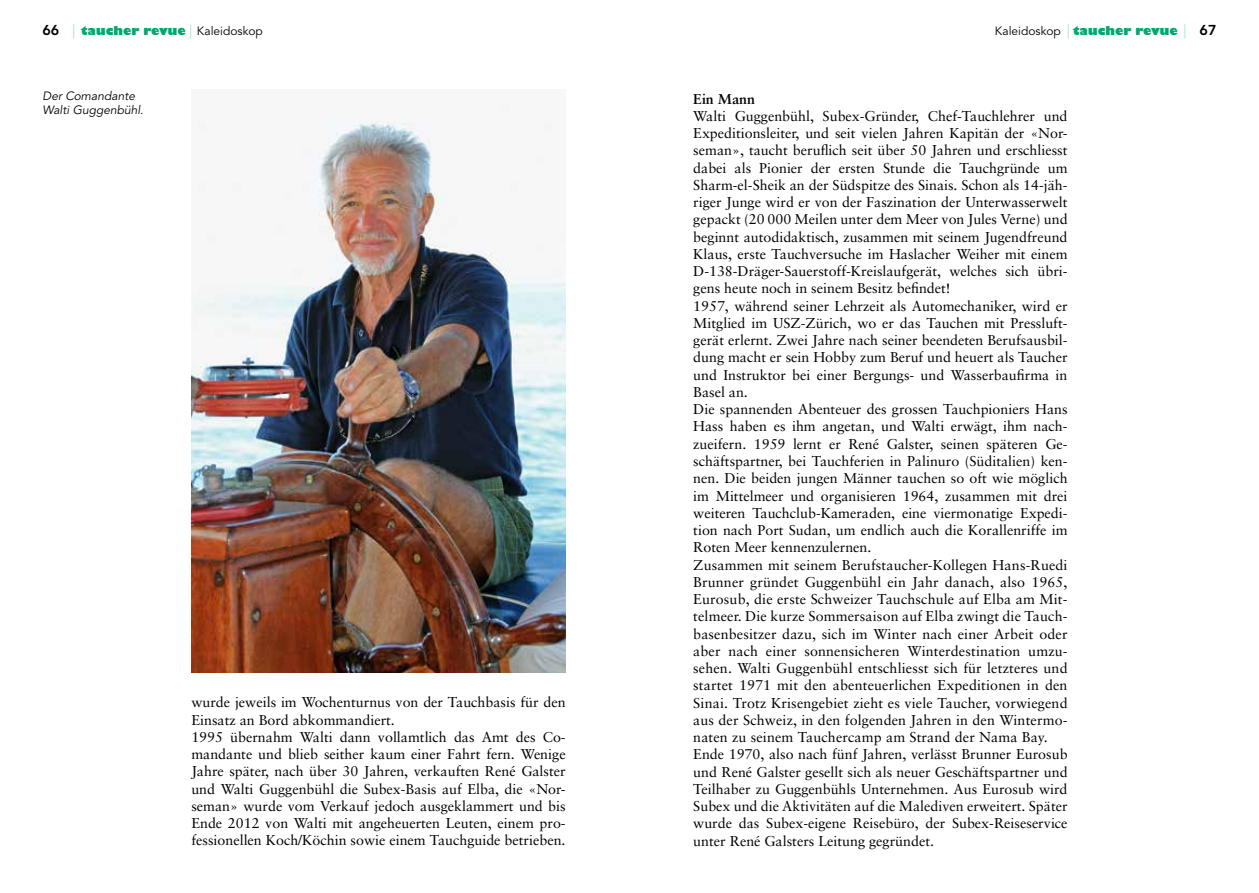
<style>
.page{position:relative;width:1259px;height:893px;background:#fff}
.page>*{position:absolute;margin:0;border:0;box-sizing:border-box;transform-origin:0 0}
.t1{font:14.25px/17.2px "Sabon";color:#000}
.t2{font:700 14.25px "Sabon";color:#000}
.t3{font:800 12px "Gill Sans";color:#00a872}
.t4{font:italic 12px/14.2px "Avenir";color:#000}
.s1{font-family:"Avenir";font-size:14.25px;color:#000}
.s2{font-family:"Avenir";font-weight:400;font-size:14.25px;color:#a3e8c8}
.s3{font-family:"Avenir";font-weight:400;color:#000}
</style>
<div class="page">
<img style="left:191px;top:121px;width:375px;height:552px">
<p class="t3" style="left:43px;top:23px;width:222px"><span class="s1">66</span> <span class="s2">|</span> taucher revue <span class="s2">|</span> <span class="s3">Kaleidoskop</span></p>
<p class="t3" style="left:995px;top:23px;width:223px"><span class="s3">Kaleidoskop</span> <span class="s2">|</span> taucher revue <span class="s2">|</span> <span class="s1">67</span></p>
<p class="t4" style="left:43px;top:89px;width:103px">Der Comandante<br>Walti Guggenbühl.</p>
<p class="t1" style="left:191px;top:694px;width:376px">wurde jeweils im Wochenturnus von der Tauchbasis für den Einsatz an Bord abkommandiert.<br>1995 übernahm Walti dann vollamtlich das Amt des Co&shy;mandante und blieb seither kaum einer Fahrt fern. Wenige Jahre später, nach über 30 Jahren, verkauften René Galster und Walti Guggenbühl die Subex-Basis auf Elba, die «Nor&shy;seman» wurde vom Verkauf jedoch ausgeklammert und bis Ende 2012 von Walti mit angeheuerten Leuten, einem pro&shy;fessionellen Koch/Köchin sowie einem Tauchguide betrieben.</p>
<p class="t2" style="left:693px;top:90px;width:63px">Ein Mann</p>
<p class="t1" style="left:693px;top:107px;width:376px">Walti Guggenbühl, Subex-Gründer, Chef-Tauchlehrer und Expeditionsleiter, und seit vielen Jahren Kapitän der «Nor&shy;seman», taucht beruflich seit über 50 Jahren und erschliesst dabei als Pionier der ersten Stunde die Tauchgründe um Sharm-el-Sheik an der Südspitze des Sinais. Schon als 14-jäh&shy;riger Junge wird er von der Faszination der Unterwasserwelt gepackt (20 000 Meilen unter dem Meer von Jules Verne) und beginnt autodidaktisch, zusammen mit seinem Jugendfreund Klaus, erste Tauchversuche im Haslacher Weiher mit einem D-138-Dräger-Sauerstoff-Kreislaufgerät, welches sich übri&shy;gens heute noch in seinem Besitz befindet!<br>1957, während seiner Lehrzeit als Automechaniker, wird er Mitglied im USZ-Zürich, wo er das Tauchen mit Pressluft&shy;gerät erlernt. Zwei Jahre nach seiner beendeten Berufsausbil&shy;dung macht er sein Hobby zum Beruf und heuert als Taucher und Instruktor bei einer Bergungs- und Wasserbaufirma in Basel an.<br>Die spannenden Abenteuer des grossen Tauchpioniers Hans Hass haben es ihm angetan, und Walti erwägt, ihm nach&shy;zueifern. 1959 lernt er René Galster, seinen späteren Ge&shy;schäftspartner, bei Tauchferien in Palinuro (Süditalien) ken&shy;nen. Die beiden jungen Männer tauchen so oft wie möglich im Mittelmeer und organisieren 1964, zusammen mit drei weiteren Tauchclub-Kameraden, eine viermonatige Expedi&shy;tion nach Port Sudan, um endlich auch die Korallenriffe im Roten Meer kennenzulernen.<br>Zusammen mit seinem Berufstaucher-Kollegen Hans-Ruedi Brunner gründet Guggenbühl ein Jahr danach, also 1965, Eurosub, die erste Schweizer Tauchschule auf Elba am Mit&shy;telmeer. Die kurze Sommersaison auf Elba zwingt die Tauch&shy;basenbesitzer dazu, sich im Winter nach einer Arbeit oder aber nach einer sonnensicheren Winterdestination umzu&shy;sehen. Walti Guggenbühl entschliesst sich für letzteres und startet 1971 mit den abenteuerlichen Expeditionen in den Sinai. Trotz Krisengebiet zieht es viele Taucher, vorwiegend aus der Schweiz, in den folgenden Jahren in den Wintermo&shy;naten zu seinem Tauchercamp am Strand der Nama Bay.<br>Ende 1970, also nach fünf Jahren, verlässt Brunner Eurosub und René Galster gesellt sich als neuer Geschäftspartner und Teilhaber zu Guggenbühls Unternehmen. Aus Eurosub wird Subex und die Aktivitäten auf die Malediven erweitert. Später wurde das Subex-eigene Reisebüro, der Subex-Reiseservice unter René Galsters Leitung gegründet.</p>
</div>
